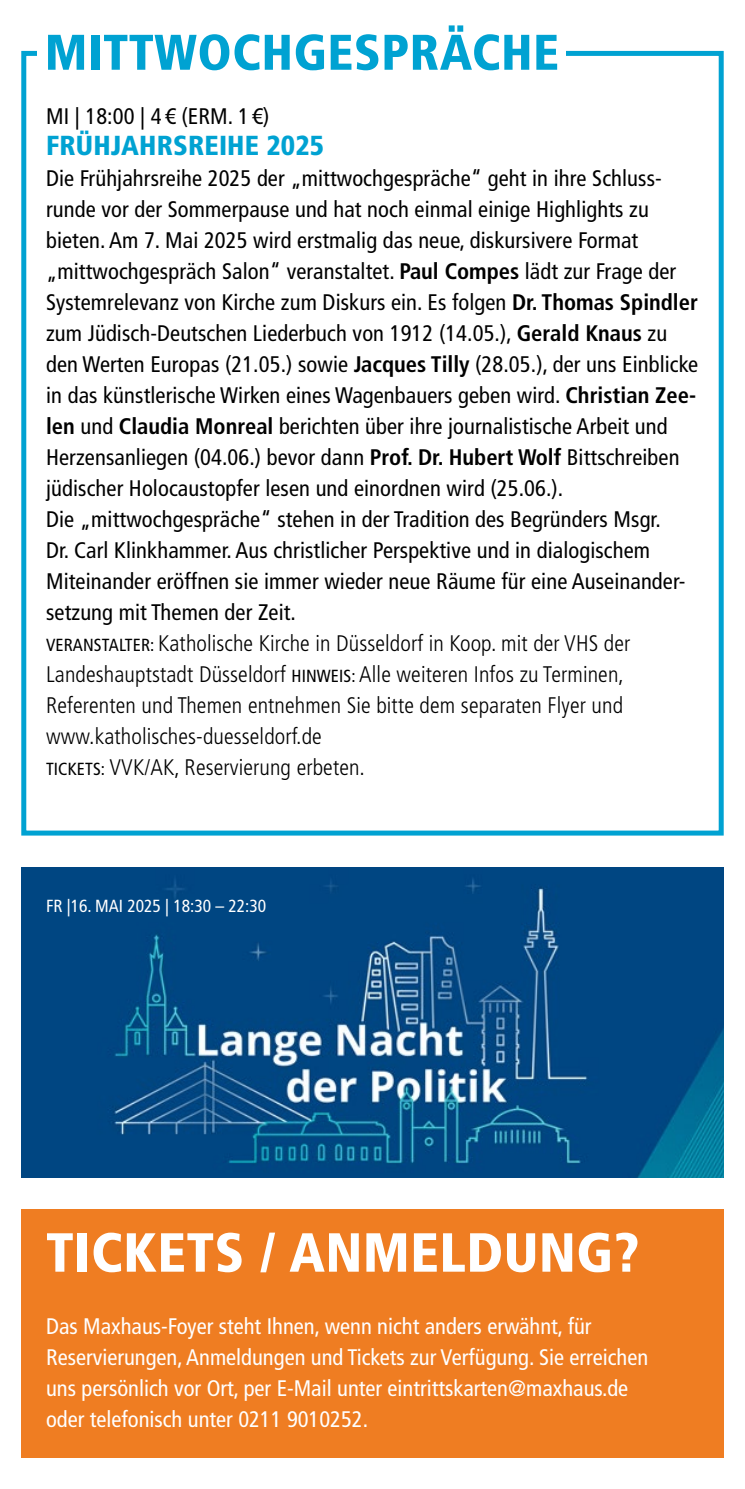
<style>
.page{position:relative;width:745px;height:1489px;background:#fff}
.page>*{position:absolute;margin:0;border:0;box-sizing:border-box;transform-origin:0 0}
.t1{font:900 condensed 55px "Frutiger LT Std";letter-spacing:.01em;color:#fff}
.t2{font:900 condensed 50px "Frutiger LT Std";letter-spacing:.01em;color:#00a2d2}
.t3{font:900 condensed 27.5px "Frutiger LT Std";letter-spacing:.005em;color:#00a2d2}
.t4{font:condensed 22.5px/31px "Frutiger LT Std";letter-spacing:.005em;color:#000}
.t5{font:condensed 22.5px/31px "Frutiger LT Std";color:#fff}
.t6{font:condensed 17.5px "Frutiger LT Std";color:#fff}
.s1{font-weight:700}
.s2{font-size:17.5px}
.s3{font-weight:300}
</style>
<div class="page">
<div style="left:21px;top:51px;width:702px;height:784px;border:5px solid #00a2d2"></div>
<div style="left:38px;top:30px;width:528px;height:42px;background:#fff"></div>
<img style="left:21px;top:867px;width:702px;height:310px">
<div style="left:21px;top:1209px;width:702px;height:248px;background:#ef7d22"></div>
<h2 class="t2" style="left:45px;top:22px;width:515px">MITTWOCHGESPRÄCHE</h2>
<p class="t4" style="left:46px;top:101px;width:225px">MI | 18:00 | 4 € (ERM. 1 €)</p>
<p class="t3" style="left:46px;top:129px;width:279px">FRÜHJAHRSREIHE 2025</p>
<p class="t4" style="left:46px;top:163px;width:653px">Die Frühjahrsreihe 2025 der „mittwochgespräche“ geht in ihre Schluss&shy;runde vor der Sommerpause und hat noch einmal einige Highlights zu bieten. Am 7. Mai 2025 wird erstmalig das neue, diskursivere Format „mittwochgespräch Salon“ veranstaltet. <span class="s1">Paul Compes</span> lädt zur Frage der Systemrelevanz von Kirche zum Diskurs ein. Es folgen <span class="s1">Dr. Thomas Spindler </span>zum Jüdisch-Deutschen Liederbuch von 1912 (14.05.), <span class="s1">Gerald Knaus</span> zu den Werten Europas (21.05.) sowie <span class="s1">Jacques Tilly</span> (28.05.), der uns Einblicke in das künstlerische Wirken eines Wagenbauers geben wird. <span class="s1">Christian Zee&shy;len</span> und <span class="s1">Claudia Monreal</span> berichten über ihre journalistische Arbeit und Herzensanliegen (04.06.) bevor dann <span class="s1">Prof. Dr. Hubert Wolf</span> Bittschreiben jüdischer Holocaustopfer lesen und einordnen wird (25.06.).<br>Die „mittwochgespräche“ stehen in der Tradition des Begründers Msgr.<br>Dr. Carl Klinkhammer. Aus christlicher Perspektive und in dialogischem Miteinander eröffnen sie immer wieder neue Räume für eine Auseinander&shy;setzung mit Themen der Zeit.<br><span class="s2">VERANSTALTER:</span> <span class="s3">Katholische Kirche in Düsseldorf in Koop. mit der VHS der Landeshauptstadt Düsseldorf</span> <span class="s2">HINWEIS:</span> <span class="s3">Alle weiteren Infos zu Terminen, Referenten und Themen entnehmen Sie bitte dem separaten Flyer und www.katholisches-duesseldorf.de<br></span><span class="s2">TICKETS:</span> <span class="s3">VVK/AK, Reservierung erbeten.</span></p>
<p class="t6" style="left:46px;top:895px;width:221px">FR |16. MAI 2025 | 18:30 – 22:30</p>
<h1 class="t1" style="left:46px;top:1219px;width:594px">TICKETS / ANMELDUNG?</h1>
<p class="t5" style="left:46px;top:1310px;width:603px">Das Maxhaus-Foyer steht Ihnen, wenn nicht anders erwähnt, für Reservierungen, Anmeldungen und Tickets zur Verfügung. Sie erreichen uns persönlich vor Ort, per E-Mail unter eintrittskarten@maxhaus.de oder telefonisch unter 0211 9010252.</p>
</div>
